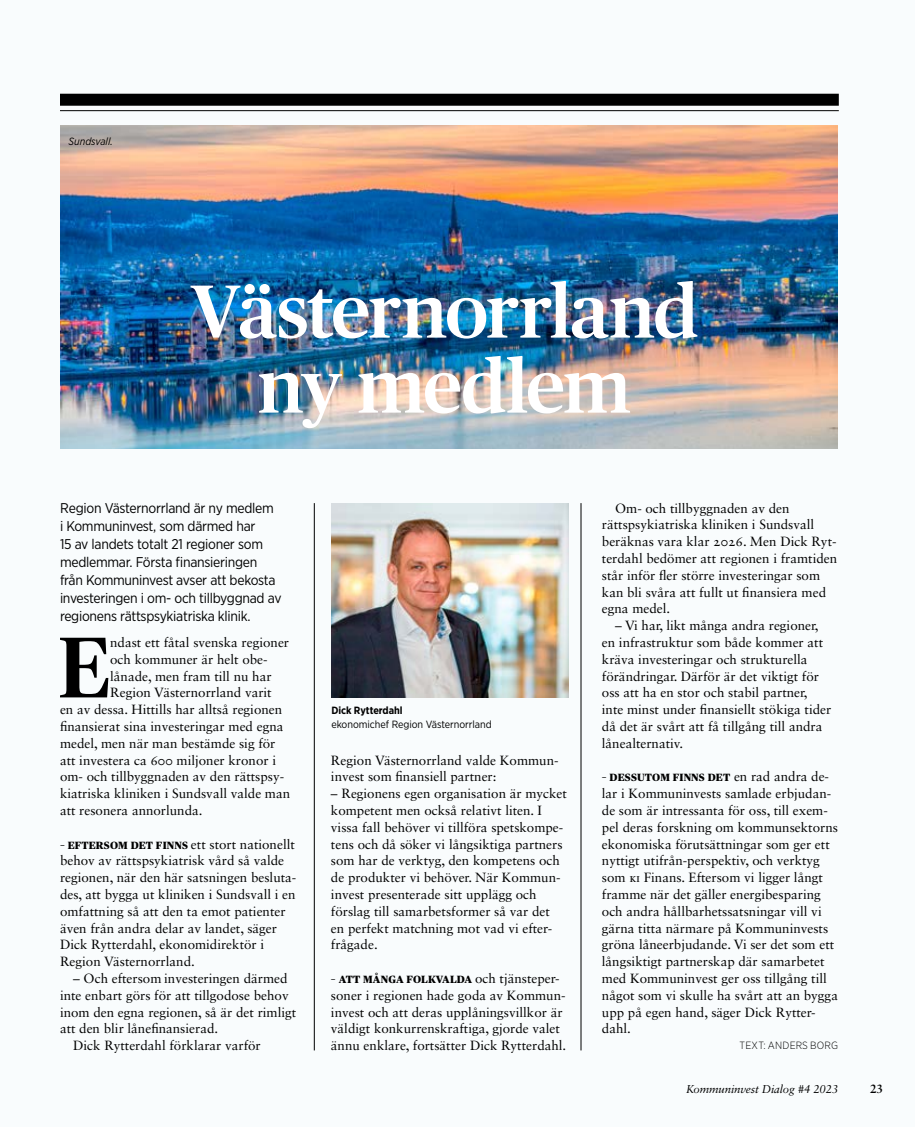
<style>
.page{position:relative;width:915px;height:1127px;background:#fff}
.page>*{position:absolute;margin:0;border:0;box-sizing:border-box;transform-origin:0 0}
.t1{font:500 86.1px "Publico Headline";color:#000}
.t2{font:500 75px/75px "Publico Headline";letter-spacing:-.02em;color:#fff;text-align:center}
.t3{font:14.1px/18px "Gotham Narrow";letter-spacing:-.02em;color:#000}
.t4{font:13.35px/16.8px "Sabon LT Std";color:#000}
.t5{font:800 12.3px "Publico Headline";letter-spacing:.01em;color:#000}
.t6{font:700 12px "Sabon LT Std";color:#000}
.t7{font:italic 11.4px "Sabon LT Std";letter-spacing:-.01em;color:#000}
.t8{font:10.5px "Gotham Narrow";letter-spacing:-.005em;color:#000}
.t9{font:300 10.5px "Gotham Narrow";letter-spacing:.015em;color:#000}
.t10{font:700 10.5px "Gotham Narrow";letter-spacing:-.005em;color:#000}
.t11{font:italic 10.5px "Gotham Narrow";letter-spacing:-.005em;color:#000}
.s1{font-family:"Publico Headline";font-weight:800;font-size:12.3px}
.s2{font-family:"Sabon LT Std";font-weight:400;font-size:13.35px}
.s3{font-size:12px}
</style>
<div class="page">
<div style="left:0;top:0;width:914px;height:1127px;background:#f9fcfd"></div>
<img style="left:60px;top:126px;width:777px;height:323px">
<div style="left:60px;top:94px;width:778px;height:12px;background:#000"></div>
<hr style="left:60px;top:110px;width:778px;height:1px;background:#000">
<img style="left:331px;top:503px;width:237px;height:194px">
<hr style="left:580px;top:503px;width:1px;height:547px;background:#000">
<hr style="left:314px;top:503px;width:1px;height:547px;background:#000">
<p class="t11" style="left:69px;top:135px;width:46px">Sundsvall.</p>
<h2 class="t2" style="left:191px;top:270px;width:508px">Västernorrland ny medlem</h2>
<p class="t3" style="left:60px;top:498px;width:223px">Region Västernorrland är ny medlem<br>i Kommuninvest, som därmed har<br>15 av landets totalt 21 regioner som medlemmar. Första finansieringen från Kommuninvest avser att bekosta investeringen i om- och tillbyggnad av regionens rättspsykiatriska klinik.</p>
<h1 class="t1" style="left:58px;top:606px;width:53px">E</h1>
<p class="t4" style="left:110px;top:634px;width:180px">ndast ett fåtal svenska regioner</p>
<p class="t4" style="left:110px;top:650px;width:159px">och kommuner är helt obe-</p>
<p class="t4" style="left:110px;top:667px;width:163px">lånade, men fram till nu har</p>
<p class="t4" style="left:110px;top:684px;width:163px">Region Västernorrland varit</p>
<p class="t4" style="left:60px;top:701px;width:224px">en av dessa. Hittills har alltså regionen</p>
<p class="t4" style="left:60px;top:718px;width:225px">finansierat sina investeringar med egna</p>
<p class="t4" style="left:60px;top:734px;width:217px">medel, men när man bestämde sig för</p>
<p class="t4" style="left:60px;top:751px;width:217px">att investera ca 600 miljoner kronor i</p>
<p class="t4" style="left:60px;top:768px;width:226px">om- och tillbyggnaden av den rättspsy-</p>
<p class="t4" style="left:60px;top:785px;width:231px">kiatriska kliniken i Sundsvall valde man</p>
<p class="t4" style="left:60px;top:802px;width:144px">att resonera annorlunda.</p>
<p class="t4" style="left:60px;top:835px;width:238px"><span class="s1">– EFTERSOM DET FINNS</span> ett stort nationellt behov av rättspsykiatrisk vård så valde regionen, när den här satsningen besluta&shy;des, att bygga ut kliniken i Sundsvall i en omfattning så att den ta emot patienter även från andra delar av landet, säger Dick Rytterdahl, ekonomidirektör i Region Västernorrland.</p>
<p class="t4" style="left:73px;top:970px;width:216px">– Och eftersom investeringen därmed</p>
<p class="t4" style="left:60px;top:986px;width:230px">inte enbart görs för att tillgodose behov</p>
<p class="t4" style="left:60px;top:1003px;width:238px">inom den egna regionen, så är det rimligt</p>
<p class="t4" style="left:60px;top:1020px;width:160px">att den blir lånefinansierad.</p>
<p class="t4" style="left:73px;top:1037px;width:189px">Dick Rytterdahl förklarar varför</p>
<p class="t10" style="left:331px;top:704px;width:73px">Dick Rytterdahl</p>
<p class="t8" style="left:331px;top:718px;width:162px">ekonomichef Region Västernorrland</p>
<p class="t4" style="left:331px;top:751px;width:229px">Region Västernorrland valde Kommun&shy;invest som finansiell partner:</p>
<p class="t4" style="left:331px;top:785px;width:237px">– Regionens egen organisation är mycket kompetent men också relativt liten. I vissa fall behöver vi tillföra spetskompe&shy;tens och då söker vi långsiktiga partners som har de verktyg, den kompetens och de produkter vi behöver. När Kommun&shy;invest presenterade sitt upplägg och förslag till samarbetsformer så var det<br>en perfekt matchning mot vad vi efter&shy;frågade.</p>
<p class="t5" style="left:331px;top:970px;width:230px">– ATT MÅNGA FOLKVALDA <span class="s2">och tjänsteper-</span></p>
<p class="t4" style="left:331px;top:986px;width:237px">soner i regionen hade goda av Kommun&shy;invest och att deras upplåningsvillkor är väldigt konkurrenskraftiga, gjorde valet ännu enklare, fortsätter Dick Rytterdahl.</p>
<p class="t4" style="left:601px;top:499px;width:237px;text-indent:13px">Om- och tillbyggnaden av den rättspsykiatriska kliniken i Sundsvall beräknas vara klar 2026. Men Dick Ryt&shy;terdahl bedömer att regionen i framtiden står inför fler större investeringar som kan bli svåra att fullt ut finansiera med egna medel.</p>
<p class="t4" style="left:601px;top:617px;width:231px;text-indent:13px">– Vi har, likt många andra regioner, en infrastruktur som både kommer att kräva investeringar och strukturella förändringar. Därför är det viktigt för oss att ha en stor och stabil partner, inte minst under finansiellt stökiga tider då det är svårt att få tillgång till andra lånealternativ.</p>
<p class="t5" style="left:601px;top:768px;width:228px">– DESSUTOM FINNS DET <span class="s2">en rad andra de-</span></p>
<p class="t4" style="left:601px;top:785px;width:237px">lar i Kommuninvests samlade erbjudan&shy;de som är intressanta för oss, till exem&shy;pel deras forskning om kommunsektorns ekonomiska förutsättningar som ger ett nyttigt utifrån-perspektiv, och verktyg som <span class="s3">KI</span> Finans. Eftersom vi ligger långt framme när det gäller energibesparing och andra hållbarhetssatsningar vill vi gärna titta närmare på Kommuninvests gröna låneerbjudande. Vi ser det som ett långsiktigt partnerskap där samarbetet med Kommuninvest ger oss tillgång till något som vi skulle ha svårt att an bygga upp på egen hand, säger Dick Rytter&shy;dahl.</p>
<p class="t9" style="left:739px;top:1039px;width:100px">TEXT: ANDERS BORG</p>
<p class="t7" style="left:686px;top:1082px;width:153px">Kommuninvest Dialog #4 2023</p>
<p class="t6" style="left:869px;top:1081px;width:15px">23</p>
</div>
